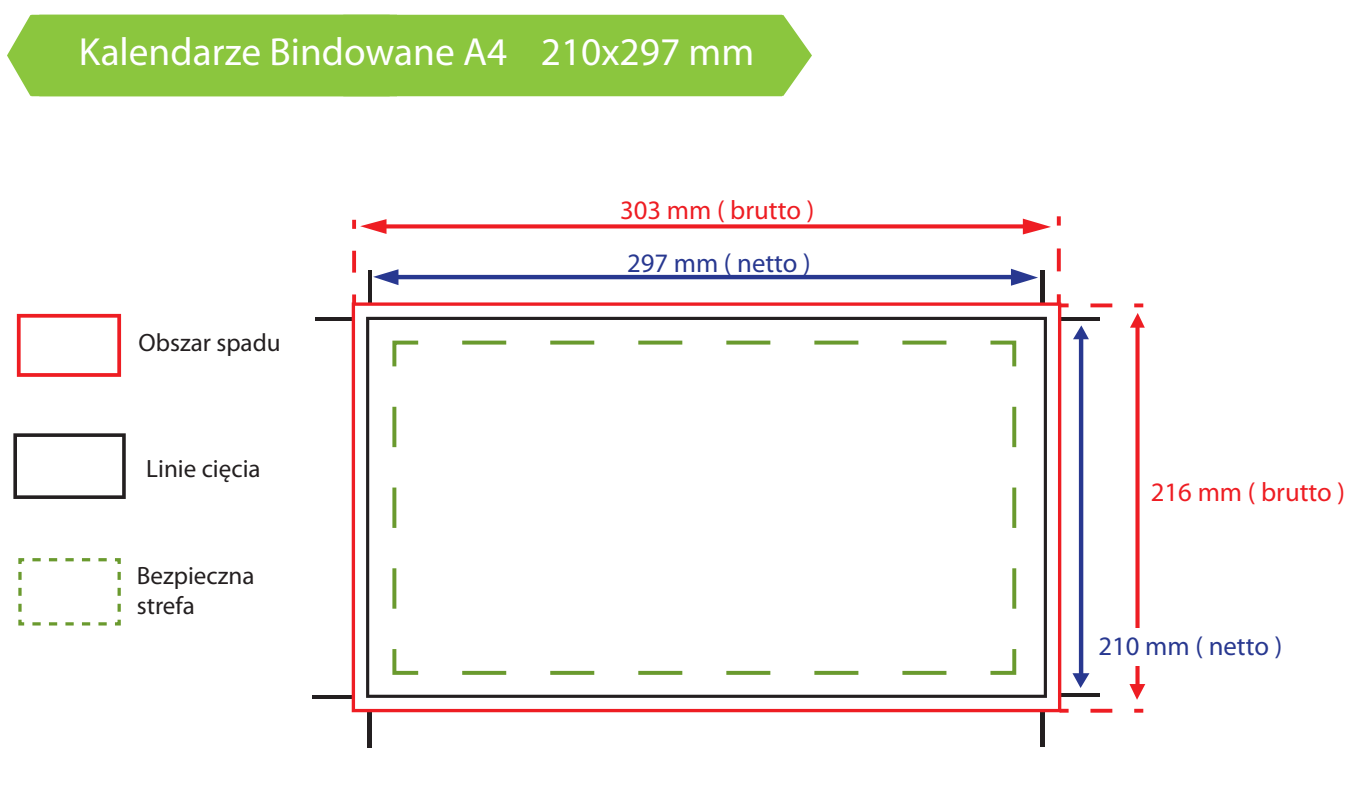
<style>
.page{position:relative;width:1360px;height:800px;background:#fff}
.page>*{position:absolute;margin:0;border:0;box-sizing:border-box;transform-origin:0 0}
.t1{font:39.4px "Myriad Pro";color:#fff}
.t2{font:26.8px "Myriad Pro";color:#ee1d23}
.t3{font:26.8px "Myriad Pro";color:#283890}
.t4{font:25px/30.2px "Myriad Pro";color:#231f20}
</style>
<div class="page">
<hr style="left:315px;top:317px;width:38px;height:3px;background:#231f20">
<hr style="left:368px;top:270px;width:4px;height:35px;background:#231f20">
<hr style="left:1060px;top:317px;width:40px;height:3px;background:#231f20">
<hr style="left:1041px;top:270px;width:4px;height:35px;background:#231f20">
<hr style="left:1060px;top:693px;width:40px;height:4px;background:#231f20">
<hr style="left:1041px;top:710px;width:4px;height:36px;background:#231f20">
<hr style="left:312px;top:695px;width:41px;height:3px;background:#231f20">
<div style="left:367px;top:711px;width:5px;height:37px;background:#231f20"></div>
<svg style="left:352px;top:302px;width:709px;height:410px"></svg>
<svg style="left:1129px;top:313px;width:16px;height:387px"></svg>
<svg style="left:373px;top:269px;width:665px;height:17px"></svg>
<svg style="left:1072px;top:325px;width:17px;height:363px"></svg>
<svg style="left:1057px;top:294px;width:4px;height:10px"></svg>
<svg style="left:1057px;top:248px;width:4px;height:23px"></svg>
<svg style="left:1057px;top:216px;width:4px;height:10px"></svg>
<svg style="left:352px;top:294px;width:4px;height:10px"></svg>
<svg style="left:352px;top:250px;width:4px;height:23px"></svg>
<svg style="left:352px;top:219px;width:699px;height:15px"></svg>
<svg style="left:1060px;top:303px;width:9px;height:4px"></svg>
<svg style="left:1090px;top:303px;width:23px;height:4px"></svg>
<svg style="left:1134px;top:303px;width:9px;height:4px"></svg>
<svg style="left:1060px;top:709px;width:9px;height:4px"></svg>
<svg style="left:1090px;top:709px;width:23px;height:4px"></svg>
<svg style="left:1134px;top:709px;width:9px;height:4px"></svg>
<div style="left:1094px;top:628px;width:93px;height:37px;background:#fff"></div>
<div style="left:7px;top:15px;width:805px;height:81px;background:#8bc63e"></div>
<svg style="left:17px;top:314px;width:104px;height:63px"></svg>
<svg style="left:13px;top:433px;width:113px;height:66px"></svg>
<svg style="left:18px;top:558px;width:103px;height:68px"></svg>
<h1 class="t1" style="left:79px;top:28px;width:677px">Kalendarze Bindowane A4 210x297 mm</h1>
<p class="t2" style="left:620px;top:194px;width:196px">303 mm ( brutto )</p>
<p class="t4" style="left:139px;top:327px;width:144px">Obszar spadu</p>
<p class="t4" style="left:146px;top:453px;width:116px">Linie cięcia</p>
<p class="t4" style="left:137px;top:560px;width:119px">Bezpieczna strefa</p>
<p class="t3" style="left:627px;top:247px;width:185px">297 mm ( netto )</p>
<p class="t2" style="left:1151px;top:476px;width:196px">216 mm ( brutto )</p>
<p class="t3" style="left:1099px;top:630px;width:185px">210 mm ( netto )</p>
</div>
